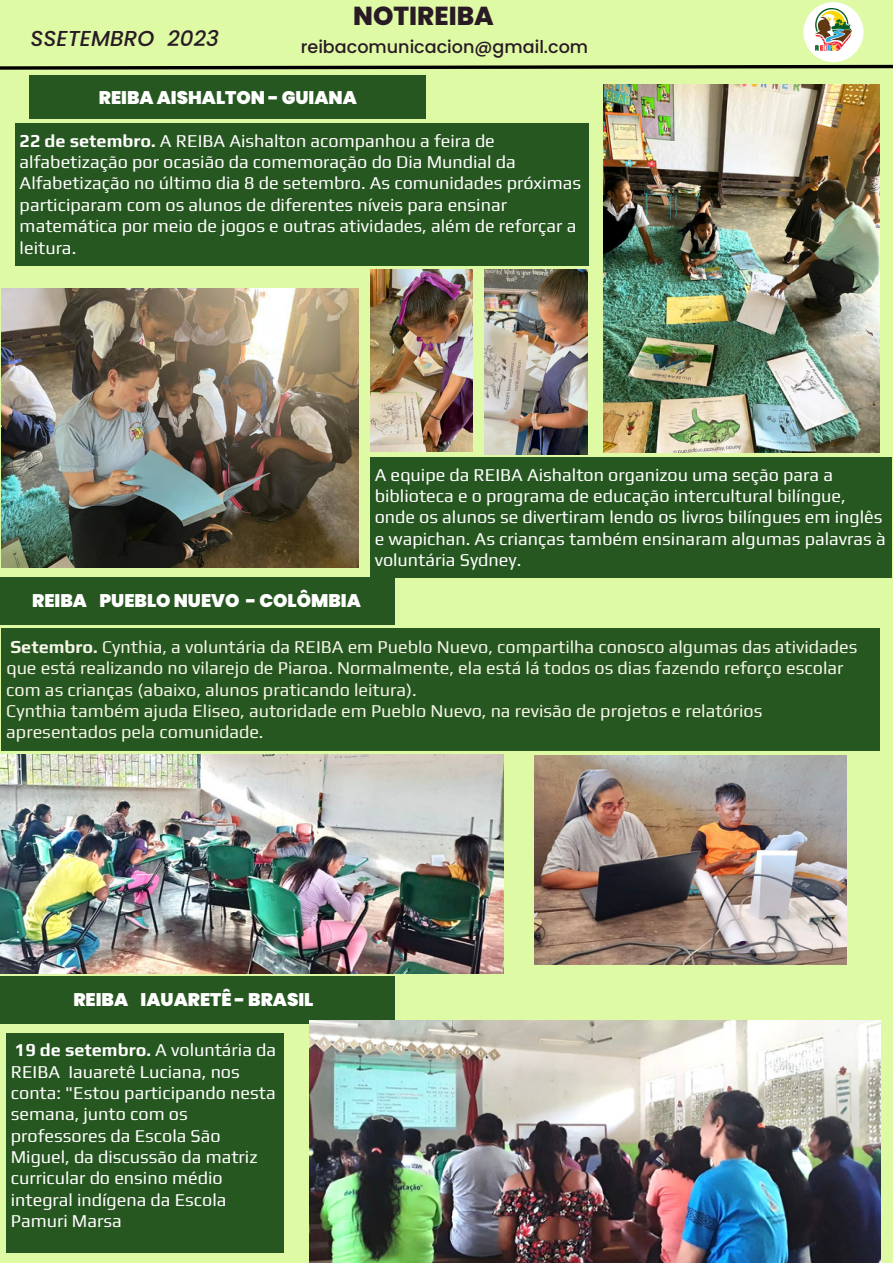
<style>
.page{position:relative;width:893px;height:1264px;background:#fff}
.page>*{position:absolute;margin:0;border:0;box-sizing:border-box;transform-origin:0 0}
.t1{font:800 25.95px "Poppins";color:#291b25}
.t2{font:italic 500 21.6px "Poppins";color:#291b25}
.t3{font:900 18.3px "Poppins";color:#fff}
.t4{font:18px/21.3px "Play";color:#fff}
.t5{font:18px/21.3px "Play";color:#f6f6e9}
.t6{font:500 17.55px "Poppins";color:#291b25}
.s1{font-weight:700}
</style>
<div class="page">
<div style="left:0;top:0;width:892px;height:1262px;background:#dffaa5"></div>
<svg style="left:0;top:64px;width:892px;height:6px"></svg>
<div style="left:803px;top:2px;width:60px;height:60px;background:#fff;border-radius:50%"></div>
<img style="left:815px;top:8px;width:36px;height:42px">
<div style="left:15px;top:123px;width:573px;height:142px;background:#275720"></div>
<img style="left:1px;top:289px;width:358px;height:279px">
<img style="left:370px;top:270px;width:102px;height:182px">
<img style="left:603px;top:84px;width:275px;height:368px">
<img style="left:484px;top:270px;width:103px;height:184px">
<div style="left:370px;top:457px;width:521px;height:120px;background:#275720"></div>
<div style="left:30px;top:75px;width:396px;height:44px;background:#275720"></div>
<div style="left:0;top:577px;width:394px;height:48px;background:#275720"></div>
<img style="left:0;top:754px;width:503px;height:219px">
<img style="left:534px;top:755px;width:312px;height:209px">
<div style="left:1px;top:628px;width:879px;height:122px;background:#275720"></div>
<div style="left:0;top:976px;width:394px;height:47px;background:#275720"></div>
<div style="left:6px;top:1032px;width:277px;height:220px;background:#275720"></div>
<img style="left:310px;top:1020px;width:570px;height:242px">
<p class="t2" style="left:31px;top:23px;width:190px">SSETEMBRO 2023</p>
<p class="t1" style="left:353px;top:-3px;width:142px">NOTIREIBA</p>
<p class="t6" style="left:301px;top:35px;width:289px">reibacomunicacion@gmail.com</p>
<p class="t3" style="left:99px;top:84px;width:259px">REIBA AISHALTON - GUIANA</p>
<p class="t4" style="left:20px;top:130px;width:563px"><span class="s1">22 de setembro.</span> A REIBA Aishalton acompanhou a feira de alfabetização por ocasião da comemoração do Dia Mundial da Alfabetização no último dia 8 de setembro. As comunidades próximas participaram com os alunos de diferentes níveis para ensinar matemática por meio de jogos e outras atividades, além de reforçar a leitura.</p>
<p class="t4" style="left:374px;top:463px;width:512px">A equipe da REIBA Aishalton organizou uma seção para a biblioteca e o programa de educação intercultural bilíngue, onde os alunos se divertiram lendo os livros bilíngues em inglês e wapichan. As crianças também ensinaram algumas palavras à voluntária Sydney.</p>
<p class="t3" style="left:32px;top:587px;width:330px">REIBA PUEBLO NUEVO - COLÔMBIA</p>
<p class="t5" style="left:6px;top:636px;width:852px"><span class="s1">Setembro.</span> Cynthia, a voluntária da REIBA em Pueblo Nuevo, compartilha conosco algumas das atividades que está realizando no vilarejo de Piaroa. Normalmente, ela está lá todos os dias fazendo reforço escolar com as crianças (abaixo, alunos praticando leitura).</p>
<p class="t5" style="left:6px;top:700px;width:757px">Cynthia também ajuda Eliseo, autoridade em Pueblo Nuevo, na revisão de projetos e relatórios apresentados pela comunidade.</p>
<p class="t3" style="left:73px;top:986px;width:242px">REIBA IAUARETÊ - BRASIL</p>
<p class="t4" style="left:11px;top:1039px;width:267px"><span class="s1">19 de setembro.</span> A voluntária da<br>REIBA Iauaretê Luciana, nos conta: "Estou participando nesta semana, junto com os professores da Escola São<br>Miguel, da discussão da matriz curricular do ensino médio integral indígena da Escola<br>Pamuri Marsa</p>
</div>
